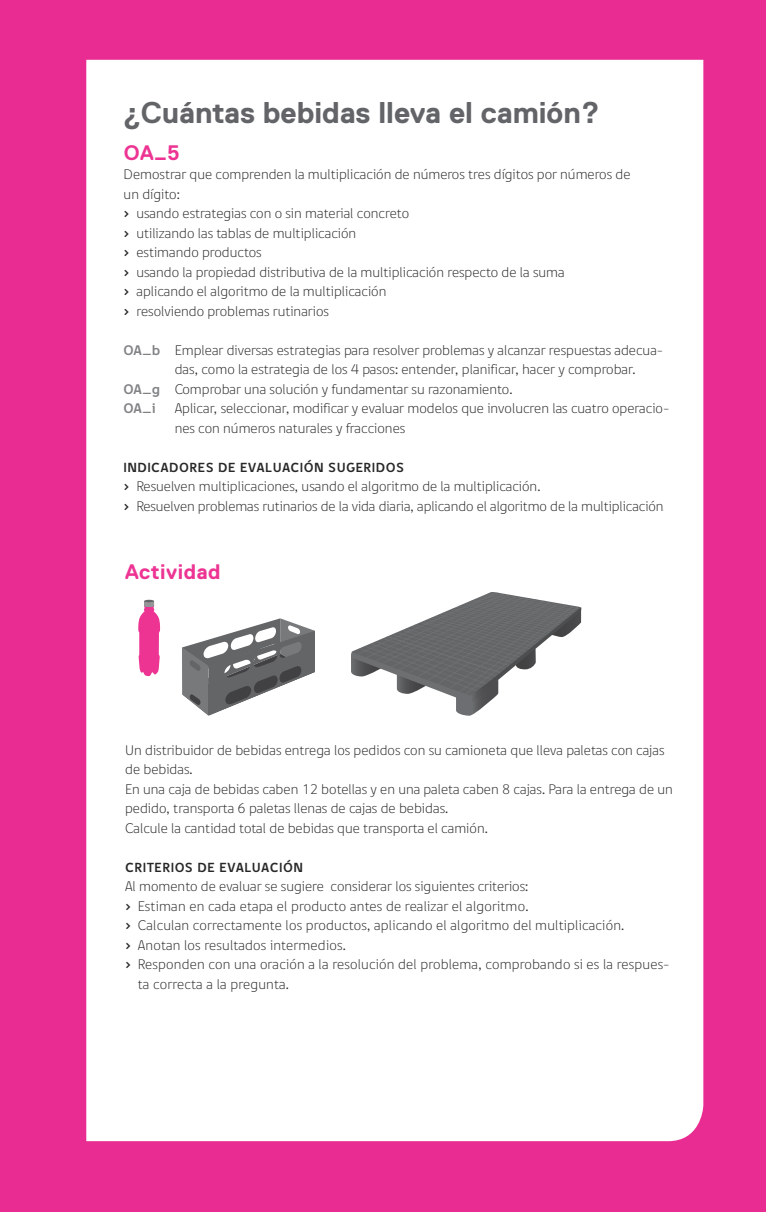
<style>
.page{position:relative;width:766px;height:1212px;background:#fff}
.page>*{position:absolute;margin:0;border:0;box-sizing:border-box;transform-origin:0 0}
.t1{font:700 30px "Replica";color:#626468}
.t2{font:700 30px "Replica Std";color:#636567}
.t3{font:700 21px "Replica Std";letter-spacing:.025em;color:#ed3493}
.t4{font:14.25px/19.5px "Dignathin";color:#292829}
.t5{font:700 14.25px "Digna";color:#808285}
.t6{font:700 13.5px "Digna SC";letter-spacing:.025em;color:#292829}
.s1{font-family:"Digna Picto"}
.s2{font-family:"Digna";font-weight:700;color:#808285}
</style>
<div class="page">
<div style="left:0;top:0;width:765px;height:1212px;background:#e92c92"></div>
<div style="left:86px;top:60px;width:617px;height:1081px;background:#fff"></div>
<div style="left:109px;top:90px;width:571px;height:45px;background:#fff"></div>
<div style="left:118px;top:139px;width:545px;height:378px;background:#fff"></div>
<div style="left:119px;top:555px;width:567px;height:436px;background:#fff"></div>
<svg style="left:138px;top:600px;width:22px;height:76px"></svg>
<svg style="left:182px;top:618px;width:133px;height:98px;background:#a2a3a4"></svg>
<svg style="left:351px;top:592px;width:230px;height:124px;background:#afb0b1"></svg>
<h1 class="t2" style="left:124px;top:94px;width:138px">Ejemplo 2</h1>
<h2 class="t3" style="left:124px;top:141px;width:57px">OA_5</h2>
<p class="t4" style="left:124px;top:165px;width:508px">Demostrar que comprenden la multiplicación de números tres dígitos por números de un dígito:<br><span class="s1">›</span> usando estrategias con o sin material concreto<br><span class="s1">›</span> utilizando las tablas de multiplicación<br><span class="s1">›</span> estimando productos<br><span class="s1">›</span> usando la propiedad distributiva de la multiplicación respecto de la suma<br><span class="s1">›</span> aplicando el algoritmo de la multiplicación<br><span class="s1">›</span> resolviendo problemas rutinarios</p>
<p class="t4" style="left:124px;top:340px;width:541px"><span class="s2">OA_b</span> Emplear diversas estrategias para resolver problemas y alcanzar respuestas adecua-</p>
<p class="t4" style="left:175px;top:360px;width:462px">das, como la estrategia de los 4 pasos: entender, planificar, hacer y comprobar.</p>
<p class="t4" style="left:124px;top:379px;width:390px"><span class="s2">OA_g</span> Comprobar una solución y fundamentar su razonamiento.</p>
<p class="t5" style="left:124px;top:399px;width:34px">OA_i</p>
<p class="t4" style="left:175px;top:399px;width:496px">Aplicar, seleccionar, modificar y evaluar modelos que involucren las cuatro operacio&shy;nes con números naturales y fracciones</p>
<p class="t6" style="left:124px;top:459px;width:282px">INDICADORES DE EVALUACIÓN SUGERIDOS</p>
<p class="t4" style="left:124px;top:477px;width:544px"><span class="s1">›</span> Resuelven multiplicaciones, usando el algoritmo de la multiplicación.<br><span class="s1">›</span> Resuelven problemas rutinarios de la vida diaria, aplicando el algoritmo de la multiplicación.</p>
<h1 class="t1" style="left:122px;top:96px;width:479px">¿Cuántas bebidas lleva el camión?</h1>
<h2 class="t3" style="left:125px;top:560px;width:97px">Actividad</h2>
<p class="t4" style="left:125px;top:740px;width:549px">Un distribuidor de bebidas entrega los pedidos con su camioneta que lleva paletas con cajas de bebidas.<br>En una caja de bebidas caben 12 botellas y en una paleta caben 8 cajas. Para la entrega de un pedido, transporta 6 paletas llenas de cajas de bebidas.<br>Calcule la cantidad total de bebidas que transporta el camión.</p>
<p class="t6" style="left:125px;top:858px;width:179px">CRITERIOS DE EVALUACIÓN</p>
<p class="t4" style="left:125px;top:877px;width:404px">Al momento de evaluar se sugiere considerar los siguientes criterios:</p>
<p class="t4" style="left:125px;top:896px;width:405px"><span class="s1">›</span> Estiman en cada etapa el producto antes de realizar el algoritmo.</p>
<p class="t4" style="left:125px;top:916px;width:500px"><span class="s1">›</span> Calculan correctamente los productos, aplicando el algoritmo del multiplicación.</p>
<p class="t4" style="left:125px;top:935px;width:222px"><span class="s1">›</span> Anotan los resultados intermedios.</p>
<p class="t4" style="left:125px;top:955px;width:546px"><span class="s1">›</span> Responden con una oración a la resolución del problema, comprobando si es la respues-</p>
<p class="t4" style="left:138px;top:974px;width:153px">ta correcta a la pregunta.</p>
</div>
